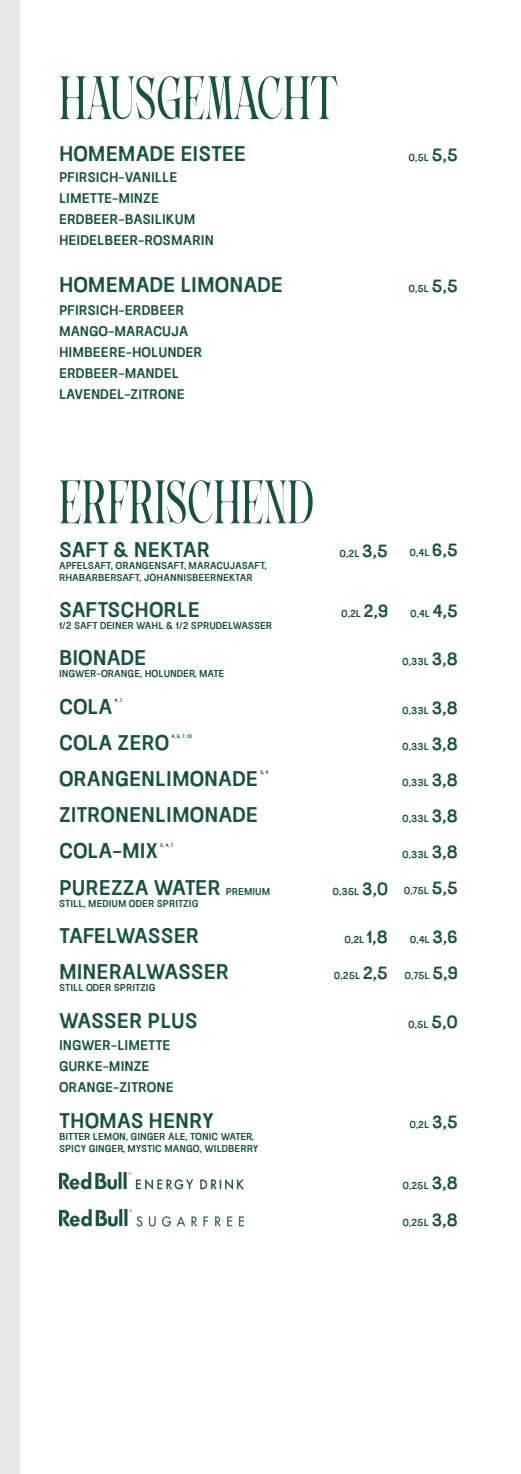
<style>
.page{position:relative;width:521px;height:1474px;background:#fff}
.page>*{position:absolute;margin:0;border:0;box-sizing:border-box;transform-origin:0 0}
.t1{font:21.18px "Royale Couture Sans";color:#155440}
.t2{font:14px/21px "Royale Couture Sans";color:#155440}
.t3{font:10.15px/12.1px "Royale Couture Sans";color:#155440}
.t4{font:5.08px "Royale Couture Sans";color:#155440}
.s1{font-size:17.68px}
.s2{font-size:10.15px}
</style>
<div class="page">
<img style="left:59px;top:1172px;width:185px;height:17px">
<img style="left:59px;top:1209px;width:185px;height:17px">
<div style="left:0;top:0;width:20px;height:1473px;background:#e6e9e7"></div>
<h1 class="t1" style="left:59px;top:141px;width:188px">HOMEMADE EISTEE</h1>
<p class="t3" style="left:408px;top:151px;width:51px">0,5L <span class="s1">5,5</span></p>
<h2 class="t2" style="left:59px;top:166px;width:156px">PFIRSICH-VANILLE<br>LIMETTE-MINZE<br>ERDBEER-BASILIKUM<br>HEIDELBEER-ROSMARIN</h2>
<h1 class="t1" style="left:59px;top:271px;width:225px">HOMEMADE LIMONADE</h1>
<p class="t3" style="left:408px;top:282px;width:51px">0,5L <span class="s1">5,5</span></p>
<h2 class="t2" style="left:59px;top:299px;width:145px">PFIRSICH-ERDBEER<br>MANGO-MARACUJA<br>HIMBEERE-HOLUNDER<br>ERDBEER-MANDEL<br>LAVENDEL-ZITRONE</h2>
<h1 class="t1" style="left:59px;top:536px;width:153px">SAFT &amp; NEKTAR</h1>
<p class="t3" style="left:340px;top:546px;width:50px">0,2L <span class="s1">3,5</span></p>
<p class="t3" style="left:59px;top:558px;width:209px">APFELSAFT, ORANGENSAFT, MARACUJASAFT,<br>RHABARBERSAFT, JOHANNISBEERNEKTAR</p>
<h1 class="t1" style="left:59px;top:596px;width:142px">SAFTSCHORLE</h1>
<p class="t3" style="left:341px;top:607px;width:49px">0,2L <span class="s1">2,9</span></p>
<p class="t3" style="left:59px;top:619px;width:215px">1/2 SAFT DEINER WAHL &amp; 1/2 SPRUDELWASSER</p>
<p class="t3" style="left:410px;top:546px;width:50px">0,4L <span class="s1">6,5</span></p>
<p class="t3" style="left:410px;top:607px;width:49px">0,4L <span class="s1">4,5</span></p>
<h1 class="t1" style="left:59px;top:645px;width:89px">BIONADE</h1>
<p class="t3" style="left:402px;top:655px;width:57px">0,33L <span class="s1">3,8</span></p>
<p class="t3" style="left:59px;top:667px;width:167px">INGWER-ORANGE, HOLUNDER, MATE</p>
<h1 class="t1" style="left:59px;top:693px;width:55px">COLA</h1>
<p class="t4" style="left:115px;top:697px;width:9px">4, 7</p>
<p class="t3" style="left:402px;top:703px;width:57px">0,33L <span class="s1">3,8</span></p>
<h1 class="t1" style="left:59px;top:729px;width:112px">COLA ZERO</h1>
<p class="t4" style="left:171px;top:733px;width:22px">4, 6, 7, 10</p>
<p class="t3" style="left:402px;top:740px;width:57px">0,33L <span class="s1">3,8</span></p>
<h1 class="t1" style="left:59px;top:765px;width:200px">ORANGENLIMONADE</h1>
<p class="t4" style="left:260px;top:769px;width:10px">3, 4</p>
<p class="t3" style="left:402px;top:776px;width:57px">0,33L <span class="s1">3,8</span></p>
<h1 class="t1" style="left:59px;top:801px;width:200px">ZITRONENLIMONADE</h1>
<p class="t3" style="left:402px;top:812px;width:57px">0,33L <span class="s1">3,8</span></p>
<h1 class="t1" style="left:59px;top:838px;width:100px">COLA-MIX</h1>
<p class="t4" style="left:160px;top:842px;width:15px">3, 4, 7</p>
<p class="t3" style="left:402px;top:848px;width:57px">0,33L <span class="s1">3,8</span></p>
<h1 class="t1" style="left:59px;top:874px;width:213px">PUREZZA WATER <span class="s2">PREMIUM</span></h1>
<p class="t3" style="left:332px;top:884px;width:57px">0,35L <span class="s1">3,0</span></p>
<p class="t3" style="left:59px;top:896px;width:141px">STILL, MEDIUM ODER SPRITZIG</p>
<p class="t3" style="left:404px;top:884px;width:56px">0,75L <span class="s1">5,5</span></p>
<h1 class="t1" style="left:59px;top:922px;width:142px">TAFELWASSER</h1>
<p class="t3" style="left:344px;top:932px;width:115px">0,2L <span class="s1">1,8</span> 0,4L <span class="s1">3,6</span></p>
<h1 class="t1" style="left:59px;top:958px;width:172px">MINERALWASSER</h1>
<p class="t3" style="left:334px;top:969px;width:56px">0,25L <span class="s1">2,5</span></p>
<p class="t3" style="left:59px;top:981px;width:98px">STILL ODER SPRITZIG</p>
<p class="t3" style="left:404px;top:969px;width:55px">0,75L <span class="s1">5,9</span></p>
<h1 class="t1" style="left:59px;top:1007px;width:140px">WASSER PLUS</h1>
<p class="t3" style="left:408px;top:1017px;width:51px">0,5L <span class="s1">5,0</span></p>
<h2 class="t2" style="left:59px;top:1034px;width:116px">INGWER-LIMETTE<br>GURKE-MINZE<br>ORANGE-ZITRONE</h2>
<h1 class="t1" style="left:59px;top:1107px;width:156px">THOMAS HENRY</h1>
<p class="t3" style="left:409px;top:1118px;width:50px">0,2L <span class="s1">3,5</span></p>
<p class="t3" style="left:59px;top:1130px;width:201px">BITTER LEMON, GINGER ALE, TONIC WATER,<br>SPICY GINGER, MYSTIC MANGO, WILDBERRY</p>
<p class="t3" style="left:402px;top:1179px;width:57px">0,25L <span class="s1">3,8</span></p>
<p class="t3" style="left:402px;top:1216px;width:57px">0,25L <span class="s1">3,8</span></p>
</div>
